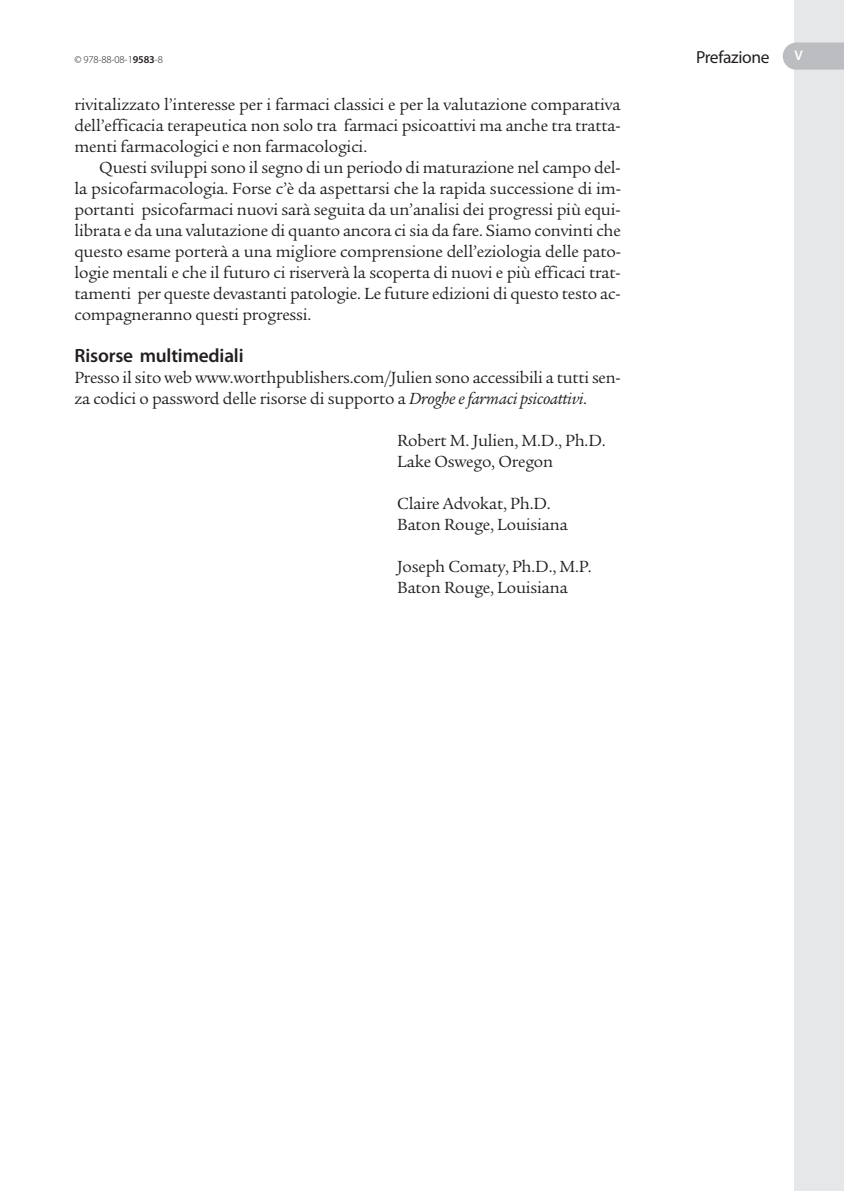
<style>
.page{position:relative;width:844px;height:1191px;background:#fff}
.page>*{position:absolute;margin:0;border:0;box-sizing:border-box;transform-origin:0 0}
.t1{font:600 19.25px "Myriad Pro";letter-spacing:-.01em;color:#231f20}
.t2{font:17.5px/21px "Legacy Serif";letter-spacing:-.01em;color:#231f20}
.t3{font:17.5px "Myriad Pro";letter-spacing:-.02em;color:#231f20}
.t4{font:600 14px "Myriad Pro";color:#fff}
.t5{font:300 10.5px "Myriad Pro";letter-spacing:-.01em;color:#231f20}
.s1{font-weight:600}
.s2{font-style:italic}
</style>
<div class="page">
<div style="left:794px;top:0;width:49px;height:1191px;background:#e6e7e9"></div>
<svg style="left:782px;top:42px;width:61px;height:28px;background:#c1c2c5"></svg>
<p class="t5" style="left:74px;top:53px;width:90px">© 978-88-08-1<span class="s1">9583</span>-8</p>
<p class="t3" style="left:695px;top:47px;width:75px">Prefazione</p>
<p class="t4" style="left:794px;top:48px;width:10px">V</p>
<p class="t2" style="left:74px;top:94px;width:547px;text-align:justify">rivitalizzato l’interesse per i farmaci classici e per la valutazione comparativa dell’efficacia terapeutica non solo tra farmaci psicoattivi ma anche tra tratta&shy;menti farmacologici e non farmacologici.</p>
<p class="t2" style="left:74px;top:157px;width:548px;text-align:justify;text-indent:25px">Questi sviluppi sono il segno di un periodo di maturazione nel campo del&shy;la psicofarmacologia. Forse c’è da aspettarsi che la rapida successione di im&shy;portanti psicofarmaci nuovi sarà seguita da un’analisi dei progressi più equi&shy;librata e da una valutazione di quanto ancora ci sia da fare. Siamo convinti che questo esame porterà a una migliore comprensione dell’eziologia delle pato&shy;logie mentali e che il futuro ci riserverà la scoperta di nuovi e più efficaci trat&shy;tamenti per queste devastanti patologie. Le future edizioni di questo testo ac&shy;compagneranno questi progressi.</p>
<p class="t1" style="left:74px;top:344px;width:171px">Risorse multimediali</p>
<p class="t2" style="left:74px;top:367px;width:547px">Presso il sito web www.worthpublishers.com/Julien sono accessibili a tutti sen&shy;za codici o password delle risorse di supporto a <span class="s2">Droghe e farmaci psicoattivi</span>.</p>
<p class="t2" style="left:397px;top:430px;width:210px">Robert M. Julien, M.D., Ph.D.<br>Lake Oswego, Oregon</p>
<p class="t2" style="left:397px;top:493px;width:172px">Claire Advokat, Ph.D.<br>Baton Rouge, Louisiana</p>
<p class="t2" style="left:397px;top:556px;width:196px">Joseph Comaty, Ph.D., M.P.<br>Baton Rouge, Louisiana</p>
</div>
